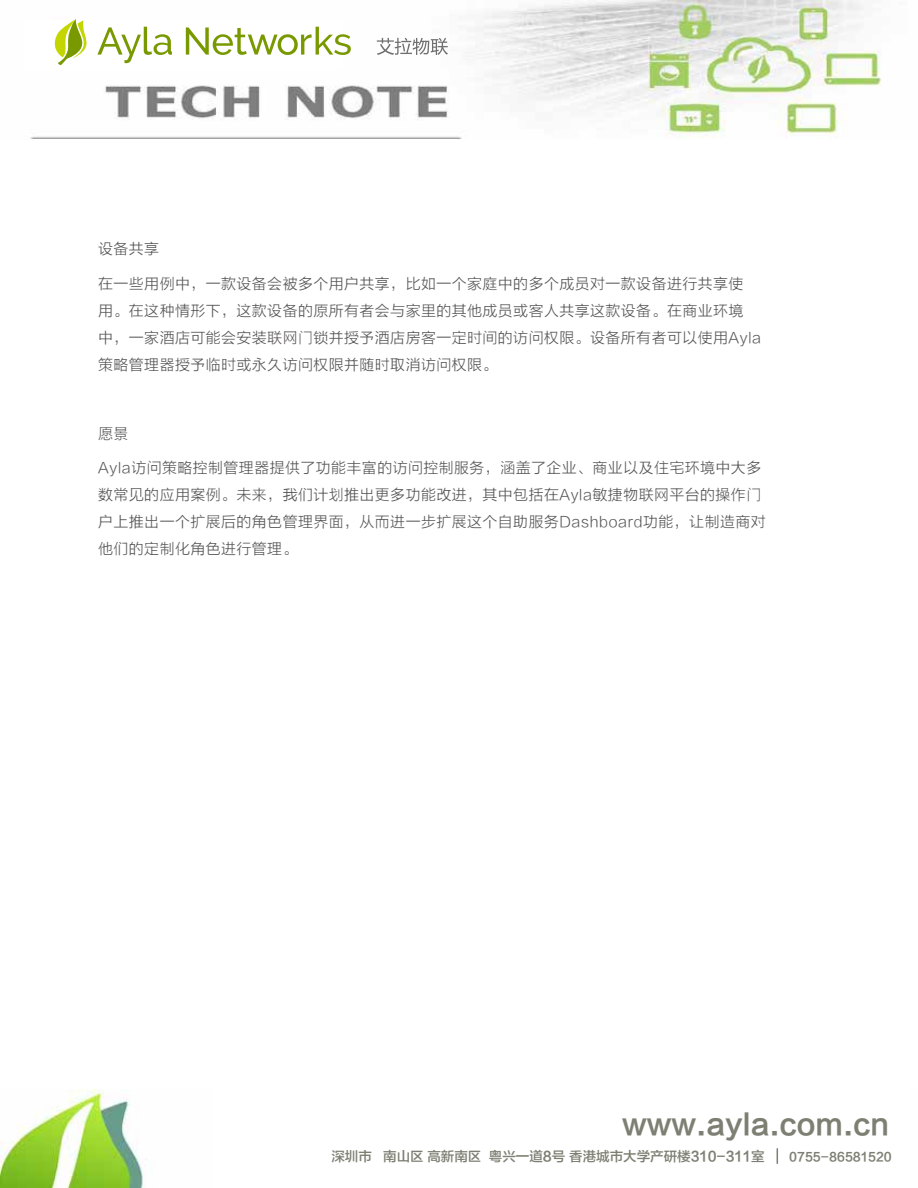
<style>
.page{position:relative;width:918px;height:1188px;background:#fff}
.page>*{position:absolute;margin:0;border:0;box-sizing:border-box;transform-origin:0 0}
.t1{font:28.5px "FZLTZHK GBK1 0";color:#7d7f72}
.t2{font:15px/27px "FZLTXHK";letter-spacing:.025em;color:#595757}
.t3{font:13.5px "FZLTZHK GBK1 0";color:#7d7f72}
.t4{font:12px "FZLTZHK GBK1 0";color:#7d7f72}
</style>
<div class="page">
<img style="left:30px;top:0;width:852px;height:139px">
<div style="left:25px;top:20px;width:318px;height:50px;background:#fff"></div>
<svg style="left:97px;top:27px;width:75px;height:36px"></svg>
<svg style="left:186px;top:27px;width:165px;height:28px"></svg>
<svg style="left:52px;top:19px;width:35px;height:46px"></svg>
<svg style="left:377px;top:38px;width:71px;height:17px"></svg>
<img style="left:0;top:1089px;width:147px;height:99px">
<svg style="left:777px;top:1148px;width:1px;height:16px"></svg>
<p class="t2" style="left:98px;top:236px;width:63px">设备共享</p>
<p class="t2" style="left:98px;top:270px;width:665px">在一些用例中，一款设备会被多个用户共享，比如一个家庭中的多个成员对一款设备进行共享使用。在这种情形下，这款设备的原所有者会与家里的其他成员或客人共享这款设备。在商业环境中，一家酒店可能会安装联网门锁并授予酒店房客一定时间的访问权限。设备所有者可以使用Ayla策略管理器授予临时或永久访问权限并随时取消访问权限。</p>
<p class="t2" style="left:98px;top:420px;width:32px">愿景</p>
<p class="t2" style="left:98px;top:455px;width:669px">Ayla访问策略控制管理器提供了功能丰富的访问控制服务，涵盖了企业、商业以及住宅环境中大多数常见的应用案例。未来，我们计划推出更多功能改进，其中包括在Ayla敏捷物联网平台的操作门户上推出一个扩展后的角色管理界面，从而进一步扩展这个自助服务Dashboard功能，让制造商对他们的定制化角色进行管理。</p>
<h1 class="t1" style="left:622px;top:1108px;width:269px">www.ayla.com.cn</h1>
<p class="t3" style="left:331px;top:1149px;width:435px">深圳市 南山区 高新南区 粤兴一道8号 香港城市大学产研楼310-311室</p>
<p class="t4" style="left:789px;top:1150px;width:104px">0755-86581520</p>
</div>
